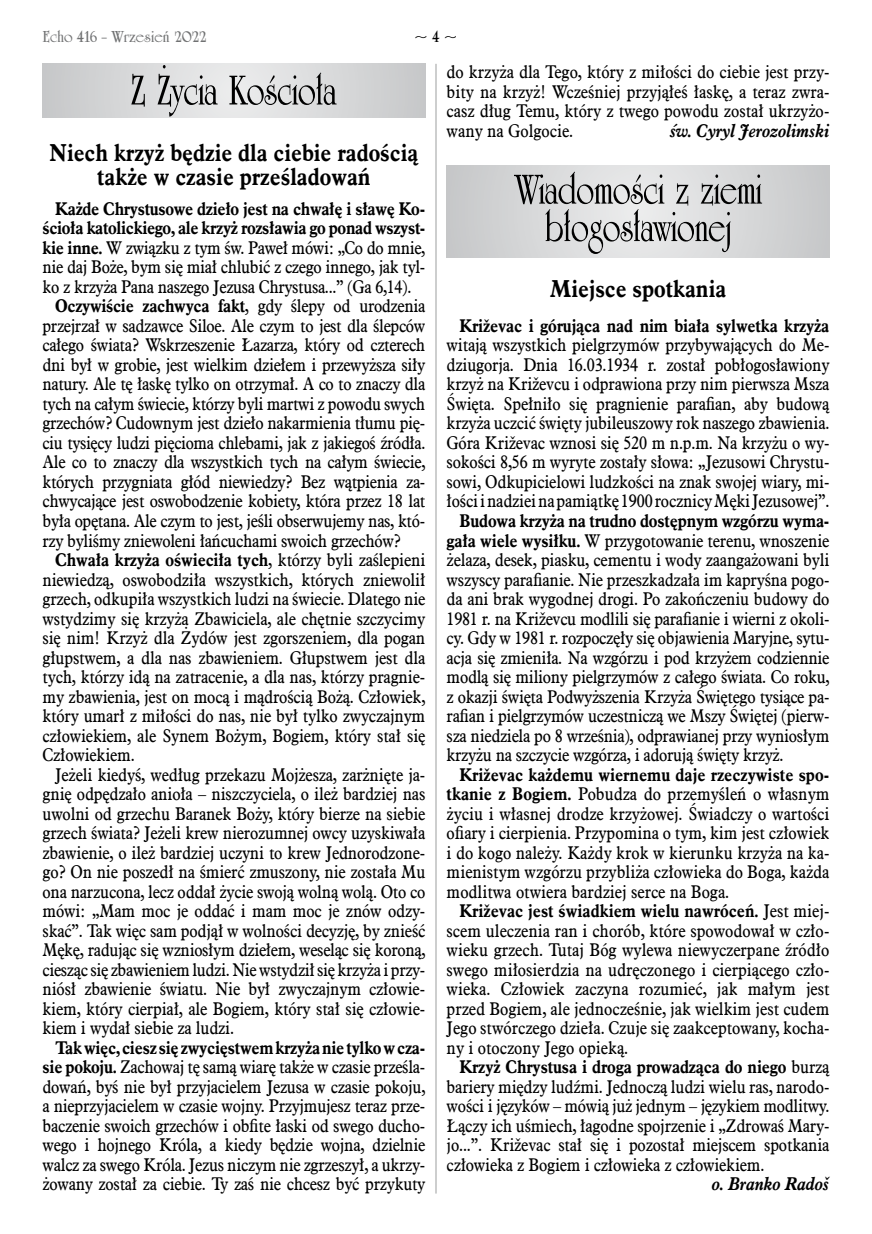
<style>
.page{position:relative;width:872px;height:1234px;background:#fff}
.page>*{position:absolute;margin:0;border:0;box-sizing:border-box;transform-origin:0 0}
.t1{font:700 24px/24px "Aldine 721 EU";color:#000;text-align:center;scale:.9 1}
.t2{font:18px/19.5px "Aldine 721 EU";letter-spacing:-.01em;color:#000;text-align:justify;scale:.9 1}
.t3{font:700 18px "Aldine 721 EU";letter-spacing:-.02em;color:#000;scale:.9 1}
.t4{font:18px "Aldine 721 EU";letter-spacing:-.01em;color:#000;scale:.89 1}
.t5{font:italic 700 18px "Aldine 721 EU";color:#000;scale:.9 1}
.t6{font:700 16.5px "University Roman Std";letter-spacing:-.01em;color:#707172}
.t7{font:16.5px "Aldine 721 EU";color:#000}
.s1{font-family:"University Roman Std";font-weight:700}
.s2{font-weight:700}
.s3{font-weight:400}
</style>
<div class="page">
<hr style="left:435px;top:64px;width:1px;height:1129px;background:#9c9e9f">
<div style="left:43px;top:64px;width:382px;height:54px;background:#cfd0d1"></div>
<svg style="left:131px;top:65px;width:205px;height:52px"></svg>
<svg style="left:446px;top:166px;width:383px;height:91px;background:#cecfd0"></svg>
<svg style="left:514px;top:171px;width:248px;height:83px;background:#bebebf"></svg>
<p class="t6" style="left:43px;top:27px;width:165px">Echo 416 – Wrzesien´ 2022</p>
<p class="t7" style="left:414px;top:26px;width:45px">~ <span class="s1">4</span> ~</p>
<p class="t2" style="left:446px;top:63px;width:427px">do krzyża dla Tego, który z miłości do ciebie jest przy&shy;bity na krzyż! Wcześniej przyjąłeś łaskę, a teraz zwra&shy;casz dług Temu, który z twego powodu został ukrzyżo&shy;wany na Golgocie.</p>
<p class="t5" style="left:670px;top:119px;width:179px">św. Cyryl Jerozolimski</p>
<h1 class="t1" style="left:50px;top:140px;width:411px">Niech krzyż będzie dla ciebie radością także w czasie prześladowań</h1>
<p class="t3" style="left:55px;top:197px;width:413px">Każde Chrystusowe dzieło jest na chwałę i sławę Ko-</p>
<p class="t3" style="left:43px;top:217px;width:427px">ścioła katolickiego, ale krzyż rozsławia go ponad wszyst-</p>
<p class="t2" style="left:43px;top:238px;width:427px"><span class="s2">kie inne.</span> W związku z tym św. Paweł mówi: „Co do mnie,</p>
<p class="t2" style="left:43px;top:258px;width:427px">nie daj Boże, bym się miał chlubić z czego innego, jak tyl-</p>
<p class="t2" style="left:43px;top:277px;width:411px">ko z krzyża Pana naszego Jezusa Chrystusa...” (Ga 6,14).</p>
<p class="t3" style="left:55px;top:295px;width:413px">Oczywiście zachwyca fakt<span class="s3">, gdy ślepy od urodzenia</span></p>
<p class="t2" style="left:43px;top:316px;width:427px">przejrzał w sadzawce Siloe. Ale czym to jest dla ślepców</p>
<p class="t2" style="left:43px;top:336px;width:427px">całego świata? Wskrzeszenie Łazarza, który od czterech</p>
<p class="t2" style="left:43px;top:355px;width:427px">dni był w grobie, jest wielkim dziełem i przewyższa siły</p>
<p class="t2" style="left:43px;top:375px;width:427px">natury. Ale tę łaskę tylko on otrzymał. A co to znaczy dla</p>
<p class="t2" style="left:43px;top:394px;width:427px">tych na całym świecie, którzy byli martwi z powodu swych</p>
<p class="t2" style="left:43px;top:414px;width:427px">grzechów? Cudownym jest dzieło nakarmienia tłumu pię-</p>
<p class="t4" style="left:43px;top:431px;width:431px">ciu tysięcy ludzi pięcioma chlebami, jak z jakiegoś źródła.</p>
<p class="t2" style="left:43px;top:453px;width:427px">Ale co to znaczy dla wszystkich tych na całym świecie,</p>
<p class="t2" style="left:43px;top:472px;width:427px">których przygniata głód niewiedzy? Bez wątpienia za-</p>
<p class="t2" style="left:43px;top:492px;width:427px">chwycające jest oswobodzenie kobiety, która przez 18 lat</p>
<p class="t2" style="left:43px;top:511px;width:427px">była opętana. Ale czym to jest, jeśli obserwujemy nas, któ-</p>
<p class="t2" style="left:43px;top:531px;width:399px">rzy byliśmy zniewoleni łańcuchami swoich grzechów?</p>
<p class="t3" style="left:55px;top:548px;width:413px">Chwała krzyża oświeciła tych<span class="s3">, którzy byli zaślepieni</span></p>
<p class="t2" style="left:43px;top:570px;width:427px">niewiedzą, oswobodziła wszystkich, których zniewolił</p>
<p class="t2" style="left:43px;top:589px;width:427px">grzech, odkupiła wszystkich ludzi na świecie. Dlatego nie</p>
<p class="t2" style="left:43px;top:609px;width:427px">wstydzimy się krzyża Zbawiciela, ale chętnie szczycimy</p>
<p class="t2" style="left:43px;top:628px;width:427px">się nim! Krzyż dla Żydów jest zgorszeniem, dla pogan</p>
<p class="t2" style="left:43px;top:648px;width:427px">głupstwem, a dla nas zbawieniem. Głupstwem jest dla</p>
<p class="t2" style="left:43px;top:667px;width:427px">tych, którzy idą na zatracenie, a dla nas, którzy pragnie-</p>
<p class="t2" style="left:43px;top:687px;width:427px">my zbawienia, jest on mocą i mądrością Bożą. Człowiek,</p>
<p class="t2" style="left:43px;top:706px;width:427px">który umarł z miłości do nas, nie był tylko zwyczajnym</p>
<p class="t2" style="left:43px;top:726px;width:427px">człowiekiem, ale Synem Bożym, Bogiem, który stał się</p>
<p class="t2" style="left:43px;top:745px;width:104px">Człowiekiem.</p>
<p class="t2" style="left:55px;top:765px;width:413px">Jeżeli kiedyś, według przekazu Mojżesza, zarżnięte ja-</p>
<p class="t2" style="left:43px;top:784px;width:427px">gnię odpędzało anioła – niszczyciela, o ileż bardziej nas</p>
<p class="t2" style="left:43px;top:804px;width:427px">uwolni od grzechu Baranek Boży, który bierze na siebie</p>
<p class="t2" style="left:43px;top:823px;width:427px">grzech świata? Jeżeli krew nierozumnej owcy uzyskiwała</p>
<p class="t2" style="left:43px;top:843px;width:427px">zbawienie, o ileż bardziej uczyni to krew Jednorodzone-</p>
<p class="t2" style="left:43px;top:862px;width:427px">go? On nie poszedł na śmierć zmuszony, nie została Mu</p>
<p class="t2" style="left:43px;top:882px;width:427px">ona narzucona, lecz oddał życie swoją wolną wolą. Oto co</p>
<p class="t2" style="left:43px;top:901px;width:427px">mówi: „Mam moc je oddać i mam moc je znów odzy-</p>
<p class="t2" style="left:43px;top:921px;width:427px">skać”. Tak więc sam podjął w wolności decyzję, by znieść</p>
<p class="t2" style="left:43px;top:940px;width:427px">Mękę, radując się wzniosłym dziełem, weseląc się koroną,</p>
<p class="t2" style="left:43px;top:960px;width:427px">ciesząc się zbawieniem ludzi. Nie wstydził się krzyża i przy-</p>
<p class="t2" style="left:43px;top:979px;width:427px">niósł zbawienie światu. Nie był zwyczajnym człowie-</p>
<p class="t2" style="left:43px;top:999px;width:427px">kiem, który cierpiał, ale Bogiem, który stał się człowie-</p>
<p class="t2" style="left:43px;top:1018px;width:214px">kiem i wydał siebie za ludzi.</p>
<p class="t2" style="left:43px;top:1038px;width:427px;text-indent:13px"><span class="s2">Tak więc, ciesz się zwycięstwem krzyża nie tylko w cza&shy;sie pokoju.</span> Zachowaj tę samą wiarę także w czasie prześla&shy;dowań, byś nie był przyjacielem Jezusa w czasie pokoju, a nieprzyjacielem w czasie wojny. Przyjmujesz teraz prze&shy;baczenie swoich grzechów i obfite łaski od swego ducho&shy;wego i hojnego Króla, a kiedy będzie wojna, dzielnie walcz za swego Króla. Jezus niczym nie zgrzeszył, a ukrzy&shy;żowany został za ciebie. Ty zaś nie chcesz być przykuty</p>
<h1 class="t1" style="left:550px;top:277px;width:197px">Miejsce spotkania</h1>
<p class="t3" style="left:459px;top:314px;width:413px">Križevac i górująca nad nim biała sylwetka krzyża</p>
<p class="t2" style="left:446px;top:336px;width:427px">witają wszystkich pielgrzymów przybywających do Me&shy;dziugorja. Dnia 16.03.1934 r. został pobłogosławiony krzyż na Križevcu i odprawiona przy nim pierwsza Msza Święta. Spełniło się pragnienie parafian, aby budową krzyża uczcić święty jubileuszowy rok naszego zbawienia.<br>Góra Križevac wznosi się 520 m n.p.m. Na krzyżu o wy&shy;sokości 8,56 m wyryte zostały słowa: „Jezusowi Chrystu&shy;sowi, Odkupicielowi ludzkości na znak swojej wiary, mi&shy;łości i nadziei na pamiątkę 1900 rocznicy Męki Jezusowej”.</p>
<p class="t2" style="left:446px;top:511px;width:427px;text-indent:13px"><span class="s2">Budowa krzyża na trudno dostępnym wzgórzu wyma&shy;gała wiele wysiłku.</span> W przygotowanie terenu, wnoszenie żelaza, desek, piasku, cementu i wody zaangażowani byli wszyscy parafianie. Nie przeszkadzała im kapryśna pogo&shy;da ani brak wygodnej drogi. Po zakończeniu budowy do 1981 r. na Križevcu modlili się parafianie i wierni z okoli&shy;cy. Gdy w 1981 r. rozpoczęły się objawienia Maryjne, sytu&shy;acja się zmieniła. Na wzgórzu i pod krzyżem codziennie modlą się miliony pielgrzymów z całego świata. Co roku, z okazji święta Podwyższenia Krzyża Świętego tysiące pa&shy;rafian i pielgrzymów uczestniczą we Mszy Świętej (pierw&shy;sza niedziela po 8 września), odprawianej przy wyniosłym krzyżu na szczycie wzgórza, i adorują święty krzyż.</p>
<p class="t2" style="left:446px;top:765px;width:427px;text-indent:13px"><span class="s2">Križevac każdemu wiernemu daje rzeczywiste spo&shy;tkanie z Bogiem.</span> Pobudza do przemyśleń o własnym życiu i własnej drodze krzyżowej. Świadczy o wartości ofiary i cierpienia. Przypomina o tym, kim jest człowiek i do kogo należy. Każdy krok w kierunku krzyża na ka&shy;mienistym wzgórzu przybliża człowieka do Boga, każda modlitwa otwiera bardziej serce na Boga.</p>
<p class="t2" style="left:446px;top:901px;width:427px;text-indent:13px"><span class="s2">Križevac jest świadkiem wielu nawróceń.</span> Jest miej&shy;scem uleczenia ran i chorób, które spowodował w czło&shy;wieku grzech. Tutaj Bóg wylewa niewyczerpane źródło swego miłosierdzia na udręczonego i cierpiącego czło&shy;wieka. Człowiek zaczyna rozumieć, jak małym jest przed Bogiem, ale jednocześnie, jak wielkim jest cudem Jego stwórczego dzieła. Czuje się zaakceptowany, kocha&shy;ny i otoczony Jego opieką.</p>
<p class="t2" style="left:446px;top:1057px;width:427px;text-indent:13px"><span class="s2">Krzyż Chrystusa i droga prowadząca do niego</span> burzą bariery między ludźmi. Jednoczą ludzi wielu ras, narodo&shy;wości i języków – mówią już jednym – językiem modlitwy.<br>Łączy ich uśmiech, łagodne spojrzenie i „Zdrowaś Mary&shy;jo...”. Križevac stał się i pozostał miejscem spotkania człowieka z Bogiem i człowieka z człowiekiem.</p>
<p class="t5" style="left:712px;top:1172px;width:132px">o. Branko Radoš</p>
</div>
